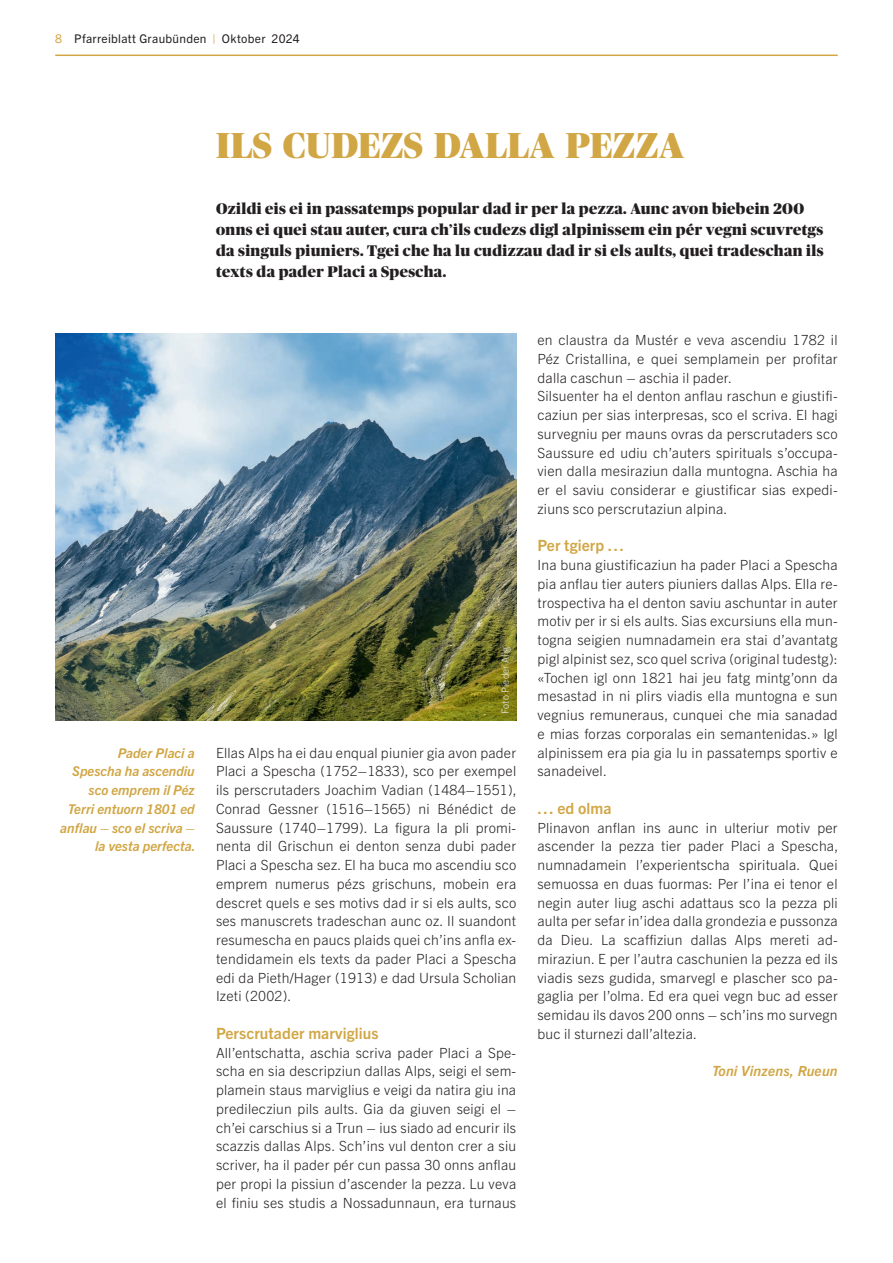
<style>
.page{position:relative;width:893px;height:1263px;background:#fff}
.page>*{position:absolute;margin:0;border:0;box-sizing:border-box;transform-origin:0 0}
.t1{font:900 36px "Publico Banner";letter-spacing:.015em;color:#d1a644}
.t2{font:700 15.6px "Trade Gothic Next LT Pro";letter-spacing:.005em;color:#d1a644}
.t3{font:900 15.3px/21px "Publico Banner";letter-spacing:.025em;color:#231f20}
.t4{font:300 14.1px/18.8px "Trade Gothic Next LT Pro";letter-spacing:.015em;color:#231f20;text-align:justify}
.t5{font:italic 700 14.1px "Trade Gothic Next LT Pro";letter-spacing:.015em;color:#d1a644}
.t6{font:italic 700 13.5px/18.8px "Trade Gothic Next LT Pro";color:#d1a644;text-align:right}
.t7{font:12px "Trade Gothic Next LT Pro";letter-spacing:.025em;color:#231f20}
.t8{font:300 9.75px "Trade Gothic Next LT Pro";letter-spacing:.015em;color:#edefef}
.s1{color:#d1a644}
</style>
<div class="page">
<hr style="left:55px;top:55px;width:783px;height:1px;background:#d1a644">
<img style="left:55px;top:333px;width:461px;height:387px">
<p class="t7" style="left:55px;top:31px;width:246px"><span class="s1">8</span> Pfarreiblatt Graubünden <span class="s1">|</span> Oktober 2024</p>
<h1 class="t1" style="left:216px;top:125px;width:469px">ILS CUDEZS DALLA PEZZA</h1>
<p class="t3" style="left:216px;top:198px;width:609px">Ozildi eis ei in passatemps popular dad ir per la pezza. Aunc avon biebein 200 onns ei quei stau auter, cura ch’ils cudezs digl alpinissem ein pér vegni scuvretgs da singuls piuniers. Tgei che ha lu cudizzau dad ir si els aults, quei tradeschan ils texts da pader Placi a Spescha.</p>
<p class="t6" style="left:60px;top:742px;width:137px">Pader Placi a<br>Spescha ha ascendiu sco emprem il Péz<br>Terri entuorn 1801 ed anflau – sco el scriva – la vesta perfecta.</p>
<p class="t8" style="left:499px;top:714px;width:68px;rotate:-90deg">Foto Pieder Alig</p>
<p class="t4" style="left:216px;top:742px;width:302px">Ellas Alps ha ei dau enqual piunier gia avon pader Placi a Spescha (1752–1833), sco per exempel ils perscrutaders Joachim Vadian (1484–1551), Conrad Gessner (1516–1565) ni Bénédict de Saussure (1740–1799). La figura la pli promi&shy;nenta dil Grischun ei denton senza dubi pader Placi a Spescha sez. El ha buca mo ascendiu sco emprem numerus pézs grischuns, mobein era descret quels e ses motivs dad ir si els aults, sco ses manuscrets tradeschan aunc oz. Il suandont resumescha en paucs plaids quei ch’ins anfla ex&shy;tendidamein els texts da pader Placi a Spescha edi da Pieth/Hager (1913) e dad Ursula Scholian Izeti (2002).</p>
<p class="t2" style="left:216px;top:1022px;width:164px">Perscrutader marviglius</p>
<p class="t4" style="left:216px;top:1042px;width:302px">All’entschatta, aschia scriva pader Placi a Spe&shy;scha en sia descripziun dallas Alps, seigi el sem&shy;plamein staus marviglius e veigi da natira giu ina predilecziun pils aults. Gia da giuven seigi el – ch’ei carschius si a Trun – ius siado ad encurir ils scazzis dallas Alps. Sch’ins vul denton crer a siu scriver, ha il pader pér cun passa 30 onns anflau per propi la pissiun d’ascender la pezza. Lu veva el finiu ses studis a Nossadunnaun, era turnaus</p>
<p class="t4" style="left:537px;top:330px;width:302px;text-align:left">en claustra da Mustér e veva ascendiu 1782 il Péz Cristallina, e quei semplamein per profitar dalla caschun – aschia il pader.<br>Silsuenter ha el denton anflau raschun e giustifi&shy;caziun per sias interpresas, sco el scriva. El hagi survegniu per mauns ovras da perscrutaders sco Saussure ed udiu ch’auters spirituals s’occupa&shy;vien dalla mesiraziun dalla muntogna. Aschia ha er el saviu considerar e giustificar sias expedi&shy;ziuns sco perscrutaziun alpina.</p>
<p class="t2" style="left:537px;top:535px;width:88px">Per tgierp …</p>
<p class="t4" style="left:537px;top:555px;width:302px">Ina buna giustificaziun ha pader Placi a Spescha pia anflau tier auters piuniers dallas Alps. Ella re&shy;trospectiva ha el denton saviu aschuntar in auter motiv per ir si els aults. Sias excursiuns ella mun&shy;togna seigien numnadamein era stai d’avantatg pigl alpinist sez, sco quel scriva (original tudestg): «Tochen igl onn 1821 hai jeu fatg mintg’onn da mesastad in ni plirs viadis ella muntogna e sun vegnius remuneraus, cunquei che mia sanadad e mias forzas corporalas ein semantenidas.» Igl alpinissem era pia gia lu in passatemps sportiv e sanadeivel.</p>
<p class="t2" style="left:537px;top:797px;width:75px">… ed olma</p>
<p class="t4" style="left:537px;top:817px;width:302px">Plinavon anflan ins aunc in ulteriur motiv per ascender la pezza tier pader Placi a Spescha, numnadamein l’experientscha spirituala. Quei semuossa en duas fuormas: Per l’ina ei tenor el negin auter liug aschi adattaus sco la pezza pli aulta per sefar in’idea dalla grondezia e pussonza da Dieu. La scaffiziun dallas Alps mereti ad&shy;miraziun. E per l’autra caschunien la pezza ed ils viadis sezs gudida, smarvegl e plascher sco pa&shy;gaglia per l’olma. Ed era quei vegn buc ad esser semidau ils davos 200 onns – sch’ins mo survegn buc il sturnezi dall’altezia.</p>
<p class="t5" style="left:712px;top:1061px;width:127px">Toni Vinzens, Rueun</p>
</div>
